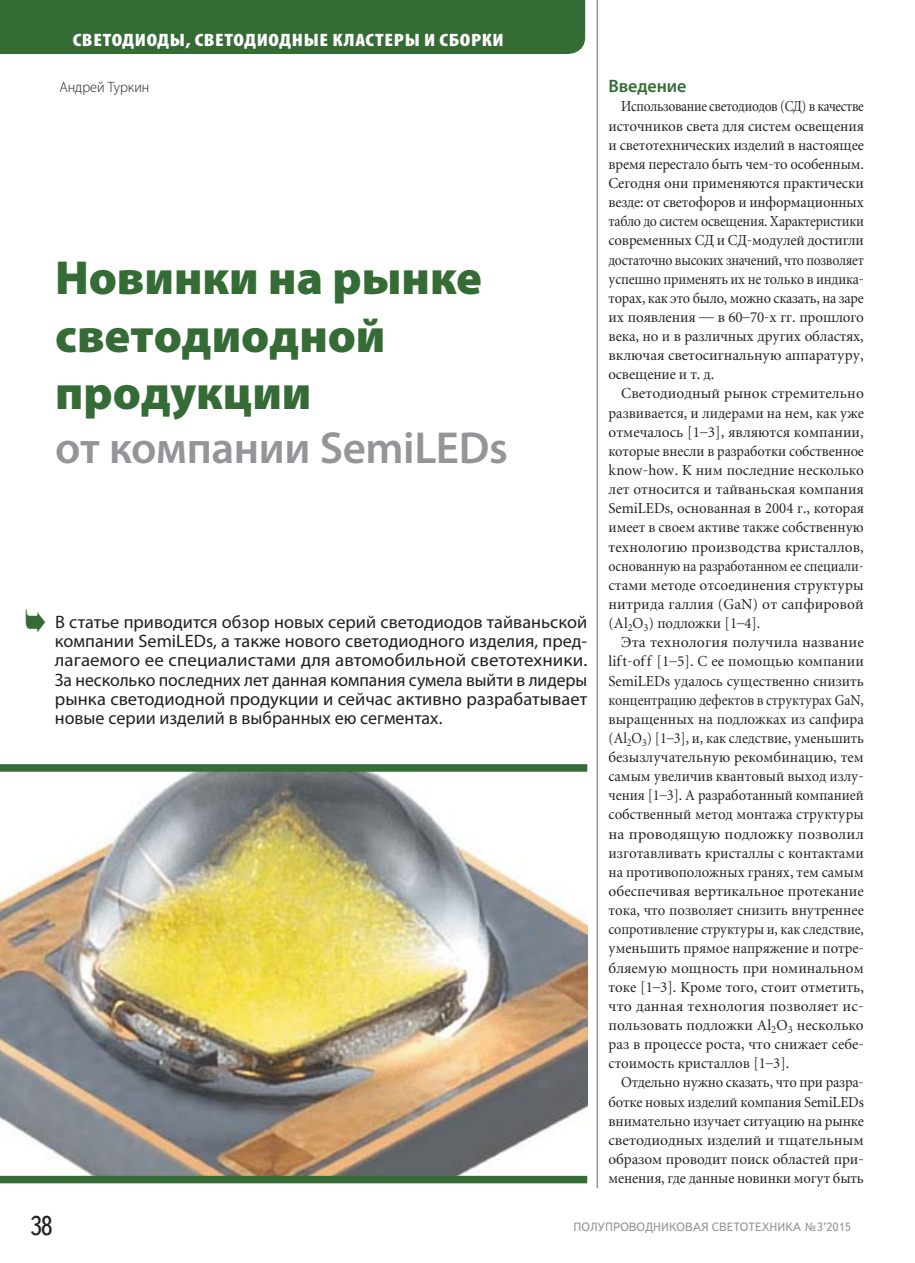
<style>
.page{position:relative;width:915px;height:1263px;background:#fff}
.page>*{position:absolute;margin:0;border:0;box-sizing:border-box;transform-origin:0 0}
.t1{font:900 48px/57.6px "Myriad Pro";color:#356b34}
.t2{font:600 45px "Myriad Pro";letter-spacing:-.01em;color:#939598}
.t3{font:27px "Text Book C";color:#231f20;scale:.9 1}
.t4{font:18px/19.2px "Myriad Pro";color:#231f20;text-align:justify}
.t5{font:900 condensed 18px "Myriad Pro";letter-spacing:.03em;color:#fff;scale:1.17 1}
.t6{font:600 18px "Myriad Pro";letter-spacing:-.005em;color:#356b34}
.t7{font:15px/19.2px "Miniature";letter-spacing:-.005em;color:#231f20;text-align:justify}
.t8{font:15px/19.2px "Miniature";letter-spacing:-.005em;color:#231f20;text-align:justify;scale:.87 1}
.t9{font:15px/19.2px "Miniature";letter-spacing:-.005em;color:#231f20;text-align:justify;scale:.94 1}
.t10{font:300 15px "Myriad Pro";color:#231f20;scale:.95 1}
.t11{font:12px "Text Book C";color:#939598}
</style>
<div class="page">
<div style="left:0;top:0;width:585px;height:54px;background:#356b34"></div>
<hr style="left:596px;top:0;width:2px;height:1188px;background:#939598">
<img style="left:0;top:764px;width:588px;height:419px">
<p class="t5" style="left:73px;top:29px;width:370px">СВЕТОДИОДЫ, СВЕТОДИОДНЫЕ КЛАСТЕРЫ И СБОРКИ</p>
<p class="t10" style="left:59px;top:78px;width:96px">Андрей Туркин</p>
<h1 class="t1" style="left:55px;top:249px;width:428px">Новинки на рынке светодиодной продукции</h1>
<h2 class="t2" style="left:55px;top:422px;width:454px">от компании SemiLEDs</h2>
<p class="t4" style="left:55px;top:612px;width:533px">В статье приводится обзор новых серий светодиодов тайваньской компании SemiLEDs, а также нового светодиодного изделия, пред&shy;лагаемого ее специалистами для автомобильной светотехники.<br>За несколько последних лет данная компания сумела выйти в лидеры рынка светодиодной продукции и сейчас активно разрабатывает новые серии изделий в выбранных ею сегментах.</p>
<p class="t6" style="left:608px;top:76px;width:79px">Введение</p>
<p class="t8" style="left:608px;top:97px;width:295px;text-indent:13px">Использование светодиодов (СД) в качестве источников света для систем освещения и светотехнических изделий в настоящее время перестало быть чем-то особенным.<br>Сегодня они применяются практически везде: от светофоров и информационных табло до систем освещения. Характеристики современных СД и СД-модулей достигли достаточно высоких значений, что позволяет успешно применять их не только в индика&shy;торах, как это было, можно сказать, на заре их появления — в 60–70-х гг. прошлого века, но и в различных других областях, включая светосигнальную аппаратуру, освещение и т. д.</p>
<p class="t7" style="left:608px;top:384px;width:257px;text-indent:13px">Светодиодный рынок стремительно развивается, и лидерами на нем, как уже отмечалось [1–3], являются компании, которые внесли в разработки собственное know-how. К ним последние несколько лет относится и тайваньская компания SemiLEDs, основанная в 2004 г., которая имеет в своем активе также собственную технологию производства кристаллов, основанную на разработанном ее специали&shy;стами методе отсоединения структуры нитрида галлия (GaN) от сапфировой (Al<sub>2</sub>O<sub>3</sub>) подложки [1–4].</p>
<p class="t7" style="left:608px;top:632px;width:257px;text-indent:13px">Эта технология получила название lift-off [1–5]. С ее помощью компании SemiLEDs удалось существенно снизить концентрацию дефектов в структурах GaN, выращенных на подложках из сапфира (Al<sub>2</sub>O<sub>3</sub>) [1–3], и, как следствие, уменьшить безызлучательную рекомбинацию, тем самым увеличив квантовый выход излу&shy;чения [1–3]. А разработанный компанией собственный метод монтажа структуры на проводящую подложку позволил изготавливать кристаллы с контактами на противоположных гранях, тем самым обеспечивая вертикальное протекание тока, что позволяет снизить внутреннее сопротивление структуры и, как следствие, уменьшить прямое напряжение и потре&shy;бляемую мощность при номинальном токе [1–3]. Кроме того, стоит отметить, что данная технология позволяет ис&shy;пользовать подложки Al<sub>2</sub>O<sub>3</sub> несколько раз в процессе роста, что снижает себе&shy;стоимость кристаллов [1–3].</p>
<p class="t9" style="left:608px;top:1072px;width:273px;text-indent:13px">Отдельно нужно сказать, что при разра&shy;ботке новых изделий компания SemiLEDs внимательно изучает ситуацию на рынке светодиодных изделий и тщательным образом проводит поиск областей при&shy;менения, где данные новинки могут быть</p>
<h3 class="t3" style="left:30px;top:1211px;width:27px">38</h3>
<p class="t11" style="left:573px;top:1220px;width:279px">ПОЛУПРОВОДНИКОВАЯ СВЕТОТЕХНИКА №3’2015</p>
</div>
